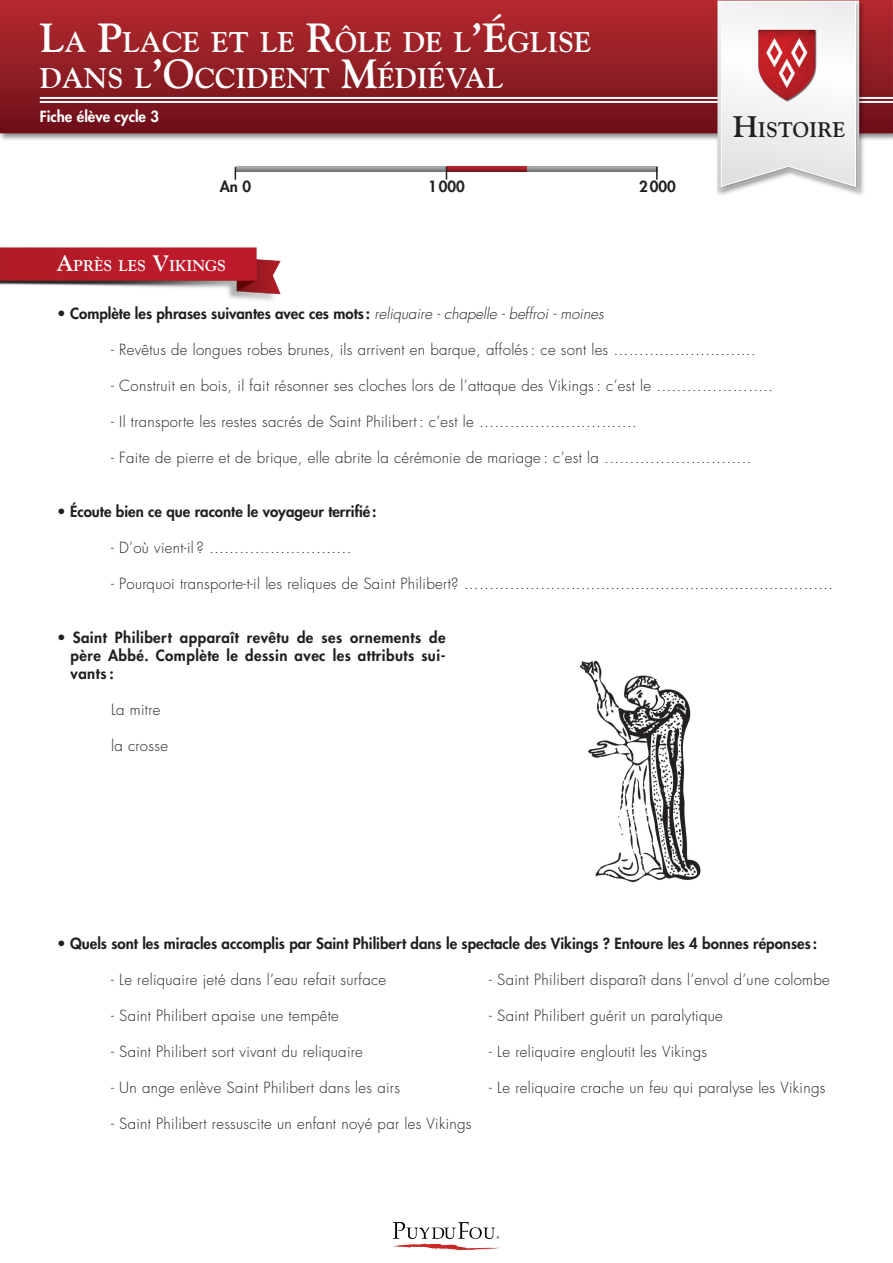
<style>
.page{position:relative;width:893px;height:1263px;background:#fff}
.page>*{position:absolute;margin:0;border:0;box-sizing:border-box;transform-origin:0 0}
.t1{font:700 28.35px/36px "Goudy";color:#fff}
.t2{font:700 21px "Goudy";color:#231f20}
.t3{font:700 15.45px "Goudy";color:#fff}
.t4{font:300 15px "Futura Std";letter-spacing:.02em;color:#231f20}
.t5{font:800 15px/18px "Futura Std";color:#231f20;text-align:justify}
.t6{font:800 15px "Futura Std";color:#fff}
.s1{font-size:40.5px}
.s2{font-size:30px}
.s3{font-size:22.05px}
.s4{font-family:"Futura";font-weight:300;font-style:italic}
</style>
<div class="page">
<img style="left:393px;top:1222px;width:107px;height:27px">
<img style="left:0;top:247px;width:281px;height:54px">
<div style="left:0;top:0;width:893px;height:141px;background:#231f20;opacity:.5"></div>
<div style="left:0;top:0;width:893px;height:133px;background:linear-gradient(to bottom,#b62b2f,#6d111a)"></div>
<hr style="left:40px;top:97px;width:853px;height:2px;background:#fff">
<hr style="left:40px;top:101px;width:853px;height:2px;background:#fff">
<img style="left:649px;top:0;width:244px;height:195px">
<svg style="left:717px;top:1px;width:142px;height:191px"></svg>
<img style="left:747px;top:24px;width:80px;height:80px">
<svg style="left:236px;top:167px;width:420px;height:5px"></svg>
<svg style="left:447px;top:167px;width:79px;height:5px"></svg>
<svg style="left:235px;top:167px;width:1px;height:13px"></svg>
<svg style="left:446px;top:167px;width:1px;height:13px"></svg>
<svg style="left:656px;top:167px;width:2px;height:13px"></svg>
<img style="left:579px;top:660px;width:122px;height:223px">
<h1 class="t1" style="left:40px;top:23px;width:552px"><span class="s1">L</span>A <span class="s1">P</span>LACE ET LE <span class="s1">R</span>ÔLE DE L<span class="s1">’</span><span class="s1">É</span>GLISE<br>DANS L<span class="s1">’O</span>CCIDENT <span class="s1">M</span>ÉDIÉVAL</h1>
<p class="t6" style="left:40px;top:107px;width:121px">Fiche élève cycle 3</p>
<h2 class="t2" style="left:733px;top:117px;width:100px"><span class="s2">H</span>ISTOIRE</h2>
<p class="t5" style="left:220px;top:178px;width:33px">An 0</p>
<p class="t5" style="left:428px;top:178px;width:38px">1000</p>
<p class="t5" style="left:639px;top:178px;width:38px">2000</p>
<p class="t3" style="left:56px;top:256px;width:171px"><span class="s3">A</span>PRÈS LES <span class="s3">V</span>IKINGS</p>
<p class="t5" style="left:57px;top:305px;width:548px">• Complète les phrases suivantes avec ces mots : <span class="s4">reliquaire - chapelle - beffroi - moines</span></p>
<p class="t4" style="left:111px;top:340px;width:646px">- Revêtus de longues robes brunes, ils arrivent en barque, affolés: ce sont les ……………………….</p>
<p class="t4" style="left:111px;top:376px;width:663px">- Construit en bois, il fait résonner ses cloches lors de l’attaque des Vikings: c’est le …………………..</p>
<p class="t4" style="left:111px;top:412px;width:527px">- Il transporte les restes sacrés de Saint Philibert : c’est le ………………………….</p>
<p class="t4" style="left:111px;top:448px;width:642px">- Faite de pierre et de brique, elle abrite la cérémonie de mariage : c’est la ………………………..</p>
<p class="t5" style="left:57px;top:503px;width:321px">• Écoute bien ce que raconte le voyageur terrifié:</p>
<p class="t4" style="left:111px;top:538px;width:242px">- D’où vient-il ? ……………………….</p>
<p class="t4" style="left:111px;top:574px;width:723px">- Pourquoi transporte-t-il les reliques de Saint Philibert? ………………….....................................................</p>
<p class="t5" style="left:71px;top:629px;width:376px;text-indent:-14px">• Saint Philibert apparaît revêtu de ses ornements de père Abbé. Complète le dessin avec les attributs sui&shy;vants :</p>
<p class="t4" style="left:111px;top:700px;width:51px">La mitre</p>
<p class="t4" style="left:111px;top:736px;width:58px">la crosse</p>
<p class="t5" style="left:57px;top:935px;width:761px">• Quels sont les miracles accomplis par Saint Philibert dans le spectacle des Vikings ? Entoure les 4 bonnes réponses :</p>
<p class="t4" style="left:111px;top:970px;width:277px">- Le reliquaire jeté dans l’eau refait surface</p>
<p class="t4" style="left:489px;top:970px;width:342px">- Saint Philibert disparaît dans l’envol d’une colombe</p>
<p class="t4" style="left:111px;top:1006px;width:229px">- Saint Philibert apaise une tempête</p>
<p class="t4" style="left:489px;top:1006px;width:235px">- Saint Philibert guérit un paralytique</p>
<p class="t4" style="left:111px;top:1042px;width:253px">- Saint Philibert sort vivant du reliquaire</p>
<p class="t4" style="left:489px;top:1042px;width:220px">- Le reliquaire engloutit les Vikings</p>
<p class="t4" style="left:111px;top:1078px;width:290px">- Un ange enlève Saint Philibert dans les airs</p>
<p class="t4" style="left:489px;top:1078px;width:338px">- Le reliquaire crache un feu qui paralyse les Vikings</p>
<p class="t4" style="left:111px;top:1114px;width:362px">- Saint Philibert ressuscite un enfant noyé par les Vikings</p>
</div>
